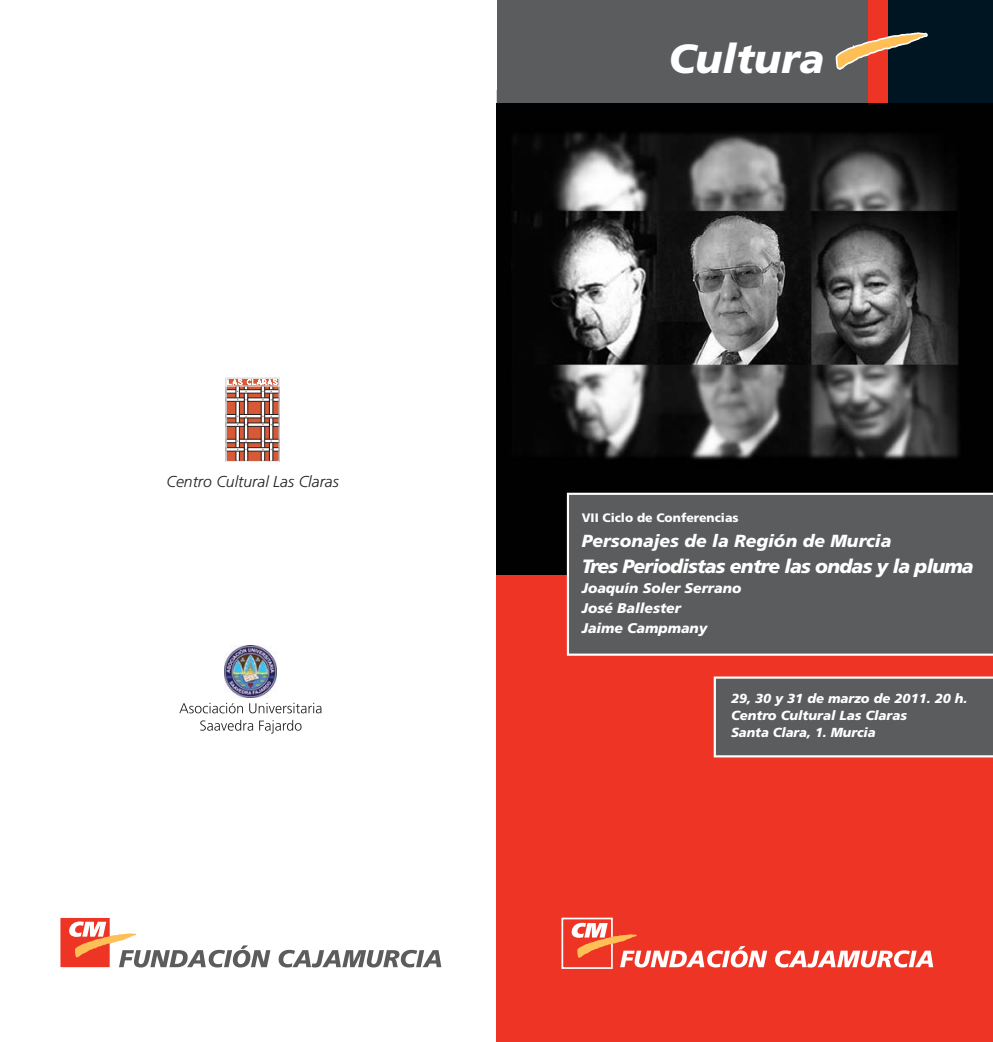
<style>
.page{position:relative;width:993px;height:1042px;background:#fff}
.page>*{position:absolute;margin:0;border:0;box-sizing:border-box;transform-origin:0 0}
.t1{font:italic 900 40.6px "Frutiger";color:#fff}
.t2{font:italic 900 19.25px "Frutiger";letter-spacing:-.035em;color:#fff}
.t3{font:italic 900 17.5px "Frutiger";color:#fff}
.t4{font:italic 300 15.75px "Frutiger";color:#231f20}
.t5{font:italic 900 14px/19.8px "Frutiger";color:#fff}
.t6{font:italic 900 13.12px/17.2px "Frutiger";color:#fff}
.t7{font:900 12.25px "Frutiger";color:#fff}
</style>
<div class="page">
<div style="left:496px;top:106px;width:496px;height:936px;background:#ee3424"></div>
<svg style="left:713px;top:676px;width:279px;height:81px"></svg>
<div style="left:867px;top:0;width:21px;height:104px;background:#ee3424"></div>
<div style="left:496px;top:0;width:371px;height:104px;background:#5b5c5e"></div>
<div style="left:888px;top:0;width:104px;height:104px;background:#001522"></div>
<svg style="left:835px;top:32px;width:93px;height:38px"></svg>
<img style="left:496px;top:104px;width:496px;height:470px">
<svg style="left:200px;top:720px;width:53px;height:11px"></svg>
<svg style="left:259px;top:720px;width:42px;height:13px"></svg>
<svg style="left:179px;top:703px;width:64px;height:10px"></svg>
<svg style="left:249px;top:703px;width:72px;height:10px"></svg>
<img style="left:224px;top:645px;width:52px;height:52px">
<svg style="left:228px;top:401px;width:49px;height:59px"></svg>
<svg style="left:269px;top:401px;width:4px;height:59px"></svg>
<svg style="left:265px;top:439px;width:12px;height:4px"></svg>
<svg style="left:244px;top:401px;width:4px;height:59px"></svg>
<svg style="left:239px;top:439px;width:22px;height:4px"></svg>
<svg style="left:228px;top:439px;width:8px;height:4px"></svg>
<svg style="left:239px;top:414px;width:22px;height:4px"></svg>
<svg style="left:228px;top:414px;width:8px;height:4px"></svg>
<hr style="left:236px;top:386px;width:3px;height:75px;background:#fff">
<svg style="left:270px;top:423px;width:7px;height:3px"></svg>
<svg style="left:265px;top:414px;width:12px;height:4px"></svg>
<svg style="left:261px;top:401px;width:4px;height:59px"></svg>
<svg style="left:228px;top:380px;width:49px;height:21px"></svg>
<hr style="left:226px;top:423px;width:18px;height:3px;background:#fff">
<hr style="left:247px;top:423px;width:22px;height:3px;background:#fff">
<svg style="left:270px;top:440px;width:7px;height:11px"></svg>
<svg style="left:228px;top:447px;width:16px;height:4px"></svg>
<svg style="left:247px;top:447px;width:22px;height:4px"></svg>
<div style="left:226px;top:378px;width:53px;height:84px;border:1px solid #fff"></div>
<div style="left:226px;top:377px;width:53px;height:9px;border:1px solid #fff"></div>
<div style="left:566px;top:493px;width:426px;height:163px;background:#5b5c5e"></div>
<svg style="left:775px;top:950px;width:157px;height:17px"></svg>
<div style="left:561px;top:917px;width:51px;height:52px;background:#ee3424;border:2px solid #fff"></div>
<svg style="left:570px;top:923px;width:197px;height:44px"></svg>
<svg style="left:278px;top:950px;width:163px;height:17px"></svg>
<div style="left:59px;top:916px;width:52px;height:53px;background:#ee3424;border:2px solid #fff"></div>
<svg style="left:68px;top:921px;width:202px;height:46px"></svg>
<p class="t4" style="left:166px;top:475px;width:174px">Centro Cultural Las Claras</p>
<h1 class="t1" style="left:668px;top:43px;width:157px">Cultura</h1>
<p class="t7" style="left:581px;top:513px;width:158px">VII Ciclo de Conferencias</p>
<h3 class="t3" style="left:581px;top:533px;width:311px">Personajes de la Región de Murcia</h3>
<h2 class="t2" style="left:581px;top:559px;width:393px">Tres Periodistas entre las ondas y la pluma</h2>
<p class="t5" style="left:581px;top:579px;width:161px">Joaquín Soler Serrano<br>José Ballester<br>Jaime Campmany</p>
<p class="t6" style="left:730px;top:691px;width:238px">29, 30 y 31 de marzo de 2011. 20 h.<br>Centro Cultural Las Claras<br>Santa Clara, 1. Murcia</p>
</div>
